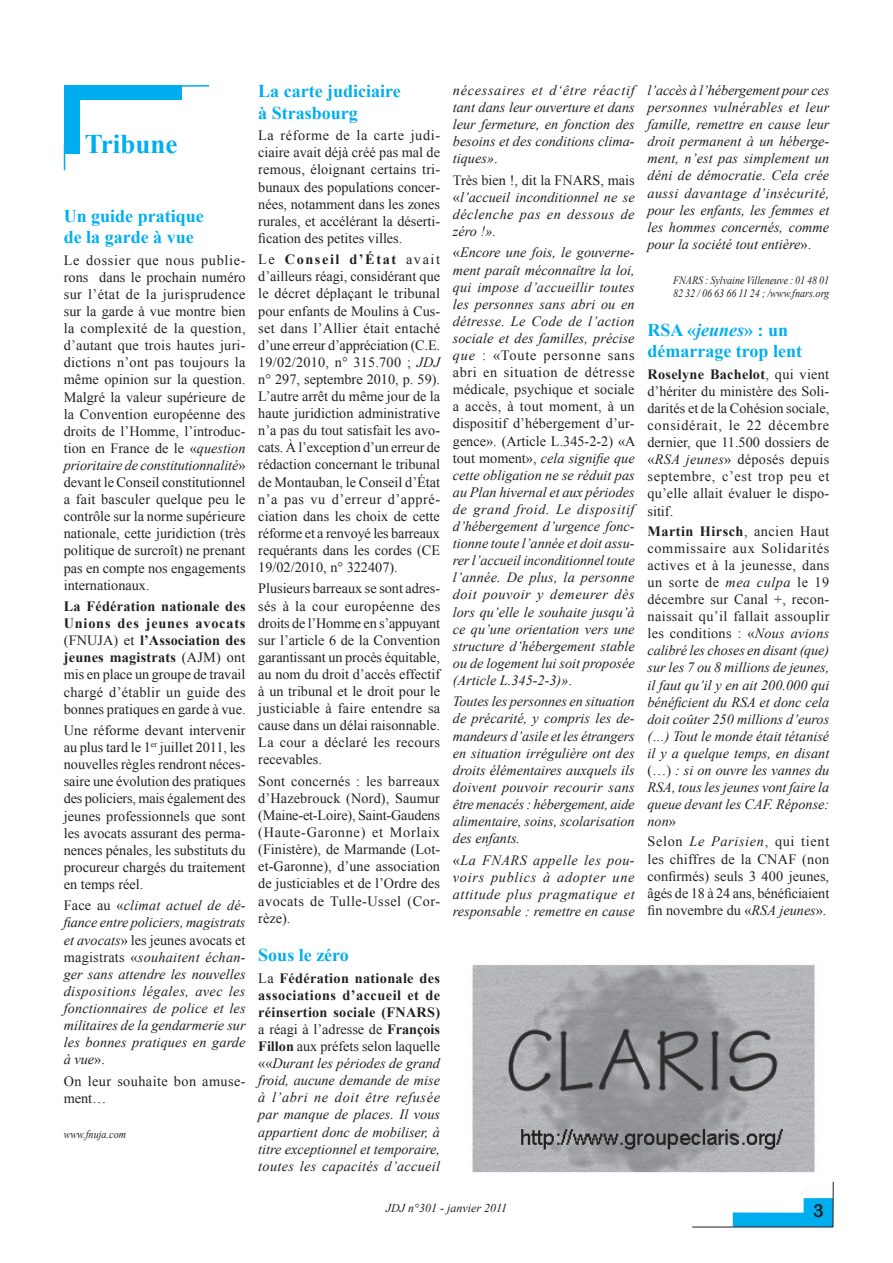
<style>
.page{position:relative;width:893px;height:1263px;background:#fff}
.page>*{position:absolute;margin:0;border:0;box-sizing:border-box;transform-origin:0 0}
.t1{font:700 27px "Times New Roman";color:#00aeef}
.t2{font:700 18px/21.6px "Times New Roman";color:#00aeef}
.t3{font:18px "Arial Rounded MT Bold";color:#231f20}
.t4{font:14.25px/17.1px "Times New Roman";color:#231f20;text-align:justify}
.t5{font:italic 14.25px/17.1px "Times New Roman";color:#231f20;text-align:justify}
.t6{font:14.25px/17.1px "Times New Roman";letter-spacing:.03em;color:#231f20}
.t7{font:italic 12px "Times New Roman";color:#231f20}
.t8{font:italic 11.25px/13.5px "Times New Roman";color:#231f20;scale:.9 1}
.s1{font-style:italic}
.s2{font-weight:700}
.s3{font-style:normal}
.s4{font-weight:700;font-style:normal}
</style>
<div class="page">
<svg style="left:733px;top:1198px;width:99px;height:28px"></svg>
<hr style="left:832px;top:1182px;width:2px;height:45px;background:#231f20">
<hr style="left:692px;top:1226px;width:141px;height:1px;background:#231f20">
<div style="left:64px;top:85px;width:117px;height:15px;background:#00aeef"></div>
<div style="left:64px;top:85px;width:16px;height:68px;background:#00aeef"></div>
<hr style="left:158px;top:85px;width:51px;height:2px;background:#00aeef">
<svg style="left:64px;top:153px;width:1px;height:17px"></svg>
<img style="left:472px;top:964px;width:343px;height:209px">
<h1 class="t1" style="left:85px;top:125px;width:94px">Tribune</h1>
<p class="t2" style="left:64px;top:204px;width:142px">Un guide pratique de la garde à vue</p>
<p class="t4" style="left:64px;top:251px;width:183px">Le dossier que nous publie&shy;rons dans le prochain numéro sur l’état de la jurisprudence sur la garde à vue montre bien la complexité de la question, d’autant que trois hautes juri&shy;dictions n’ont pas toujours la même opinion sur la question.<br>Malgré la valeur supérieure de la Convention européenne des droits de l’Homme, l’introduc&shy;tion en France de le «<span class="s1">question prioritaire de constitutionnalité</span>» devant le Conseil constitutionnel a fait basculer quelque peu le contrôle sur la norme supérieure nationale, cette juridiction (très politique de surcroît) ne prenant pas en compte nos engagements internationaux.</p>
<p class="t4" style="left:64px;top:597px;width:183px"><span class="s2">La Fédération nationale des Unions des jeunes avocats </span>(FNUJA) et <span class="s2">l’Association des jeunes magistrats</span> (AJM) ont mis en place un groupe de travail chargé d’établir un guide des bonnes pratiques en garde à vue.</p>
<p class="t4" style="left:64px;top:721px;width:183px">Une réforme devant intervenir au plus tard le 1<sup>er</sup> juillet 2011, les nouvelles règles rendront néces&shy;saire une évolution des pratiques des policiers, mais également des jeunes professionnels que sont les avocats assurant des perma&shy;nences pénales, les substituts du procureur chargés du traitement en temps réel.</p>
<p class="t5" style="left:64px;top:897px;width:183px"><span class="s3">Face au «</span>climat actuel de dé&shy;fiance entre policiers, magistrats et avocats<span class="s3">» les jeunes avocats et magistrats «</span>souhaitent échan&shy;ger sans attendre les nouvelles dispositions légales, avec les fonctionnaires de police et les militaires de la gendarmerie sur les bonnes pratiques en garde à vue<span class="s3">».</span></p>
<p class="t6" style="left:64px;top:1072px;width:183px">On leur souhaite bon amuse&shy;ment…</p>
<p class="t8" style="left:64px;top:1127px;width:71px">www.fnuja.com</p>
<p class="t2" style="left:258px;top:80px;width:144px">La carte judiciaire à Strasbourg</p>
<p class="t4" style="left:258px;top:127px;width:183px">La réforme de la carte judi&shy;ciaire avait déjà créé pas mal de remous, éloignant certains tri&shy;bunaux des populations concer&shy;nées, notamment dans les zones rurales, et accélérant la déserti&shy;fication des petites villes.</p>
<p class="t4" style="left:258px;top:251px;width:183px">Le <span class="s2">Conseil d’État</span> avait d’ailleurs réagi, considérant que le décret déplaçant le tribunal pour enfants de Moulins à Cus&shy;set dans l’Allier était entaché d’une erreur d’appréciation (C.E.<br>19/02/2010, n° 315.700 ; <span class="s1">JDJ </span>n° 297, septembre 2010, p. 59).<br>L’autre arrêt du même jour de la haute juridiction administrative n’a pas du tout satisfait les avo&shy;cats. À l’exception d’un erreur de rédaction concernant le tribunal de Montauban, le Conseil d’État n’a pas vu d’erreur d’appré&shy;ciation dans les choix de cette réforme et a renvoyé les barreaux requérants dans les cordes (CE 19/02/2010, n° 322407).</p>
<p class="t4" style="left:258px;top:580px;width:183px">Plusieurs barreaux se sont adres&shy;sés à la cour européenne des droits de l’Homme en s’appuyant sur l’article 6 de la Convention garantissant un procès équitable, au nom du droit d’accès effectif à un tribunal et le droit pour le justiciable à faire entendre sa cause dans un délai raisonnable.<br>La cour a déclaré les recours recevables.</p>
<p class="t4" style="left:258px;top:772px;width:183px">Sont concernés : les barreaux d’Hazebrouck (Nord), Saumur (Maine-et-Loire), Saint-Gaudens (Haute-Garonne) et Morlaix (Finistère), de Marmande (Lot&shy;et-Garonne), d’une association de justiciables et de l’Ordre des avocats de Tulle-Ussel (Cor&shy;rèze).</p>
<p class="t2" style="left:258px;top:944px;width:92px">Sous le zéro</p>
<p class="t5" style="left:258px;top:969px;width:183px"><span class="s3">La</span> <span class="s4">Fédération nationale des associations d’accueil et de réinsertion sociale (FNARS) </span><span class="s3">a réagi à l’adresse de</span> <span class="s4">François Fillon</span> <span class="s3">aux préfets selon laquelle ««</span>Durant les périodes de grand froid, aucune demande de mise à l’abri ne doit être refusée par manque de places. Il vous appartient donc de mobiliser, à titre exceptionnel et temporaire, toutes les capacités d’accueil</p>
<p class="t5" style="left:453px;top:81px;width:183px">nécessaires et d‘être réactif tant dans leur ouverture et dans leur fermeture, en fonction des besoins et des conditions clima&shy;tiques»<span class="s3">.</span></p>
<p class="t5" style="left:453px;top:171px;width:183px"><span class="s3">Très bien !, dit la FNARS, mais «</span>l’accueil inconditionnel ne se déclenche pas en dessous de zéro !»<span class="s3">.</span></p>
<p class="t5" style="left:453px;top:244px;width:184px"><span class="s3">«</span>Encore une fois, le gouverne&shy;ment paraît méconnaître la loi, qui impose d’accueillir toutes les personnes sans abri ou en détresse. Le Code de l’action sociale et des familles, précise que <span class="s3">: «Toute personne sans abri en situation de détresse médicale, psychique et sociale a accès, à tout moment, à un dispositif d’hébergement d’ur&shy;gence». (Article L.345-2-2) «A tout moment»,</span> cela signifie que cette obligation ne se réduit pas au Plan hivernal et aux périodes de grand froid. Le dispositif d’hébergement d’urgence fonc&shy;tionne toute l’année et doit assu&shy;rer l’accueil inconditionnel toute l’année. De plus, la personne doit pouvoir y demeurer dès lors qu’elle le souhaite jusqu’à ce qu’une orientation vers une structure d’hébergement stable ou de logement lui soit proposée (Article L.345-2-3)»<span class="s3">.</span></p>
<p class="t5" style="left:453px;top:693px;width:183px">Toutes les personnes en situation de précarité, y compris les de&shy;mandeurs d’asile et les étrangers en situation irrégulière ont des droits élémentaires auxquels ils doivent pouvoir recourir sans être menacés : hébergement, aide alimentaire, soins, scolarisation des enfants.</p>
<p class="t5" style="left:453px;top:851px;width:183px"><span class="s3">«</span>La FNARS appelle les pou&shy;voirs publics à adopter une attitude plus pragmatique et responsable : remettre en cause</p>
<p class="t5" style="left:647px;top:81px;width:183px">l’accès à l’hébergement pour ces personnes vulnérables et leur famille, remettre en cause leur droit permanent à un héberge&shy;ment, n’est pas simplement un déni de démocratie. Cela crée aussi davantage d’insécurité, pour les enfants, les femmes et les hommes concernés, comme pour la société tout entière<span class="s3">».</span></p>
<p class="t8" style="left:673px;top:273px;width:175px">FNARS : Sylvaine Villeneuve : 01 48 01<br>82 32 / 06 63 66 11 24 ; /www.fnars.org</p>
<p class="t2" style="left:647px;top:318px;width:156px">RSA «<span class="s1">jeunes</span>» : un démarrage trop lent</p>
<p class="t4" style="left:647px;top:365px;width:183px"><span class="s2">Roselyne Bachelot</span>, qui vient d’hériter du ministère des Soli&shy;darités et de la Cohésion sociale, considérait, le 22 décembre dernier, que 11.500 dossiers de «<span class="s1">RSA jeunes</span>» déposés depuis septembre, c’est trop peu et qu’elle allait évaluer le dispo&shy;sitif.</p>
<p class="t5" style="left:647px;top:522px;width:183px"><span class="s4">Martin Hirsch</span><span class="s3">, ancien Haut commissaire aux Solidarités actives et à la jeunesse, dans un sorte de</span> mea culpa <span class="s3">le 19 décembre sur Canal +, recon&shy;naissait qu’il fallait assouplir les conditions : «</span>Nous avions calibré les choses en disant (que) sur les 7 ou 8 millions de jeunes, il faut qu’il y en ait 200.000 qui bénéficient du RSA et donc cela doit coûter 250 millions d’euros (…) Tout le monde était tétanisé il y a quelque temps, en disant <span class="s3">(…)</span> : si on ouvre les vannes du RSA, tous les jeunes vont faire la queue devant les CAF. Réponse: non<span class="s3">»</span></p>
<p class="t4" style="left:647px;top:833px;width:183px">Selon <span class="s1">Le Parisien</span>, qui tient les chiffres de la CNAF (non confirmés) seuls 3 400 jeunes, âgés de 18 à 24 ans, bénéficiaient fin novembre du «<span class="s1">RSA jeunes</span>».</p>
<p class="t7" style="left:386px;top:1199px;width:123px">JDJ n°301 - janvier 2011</p>
<p class="t3" style="left:813px;top:1200px;width:12px">3</p>
</div>
